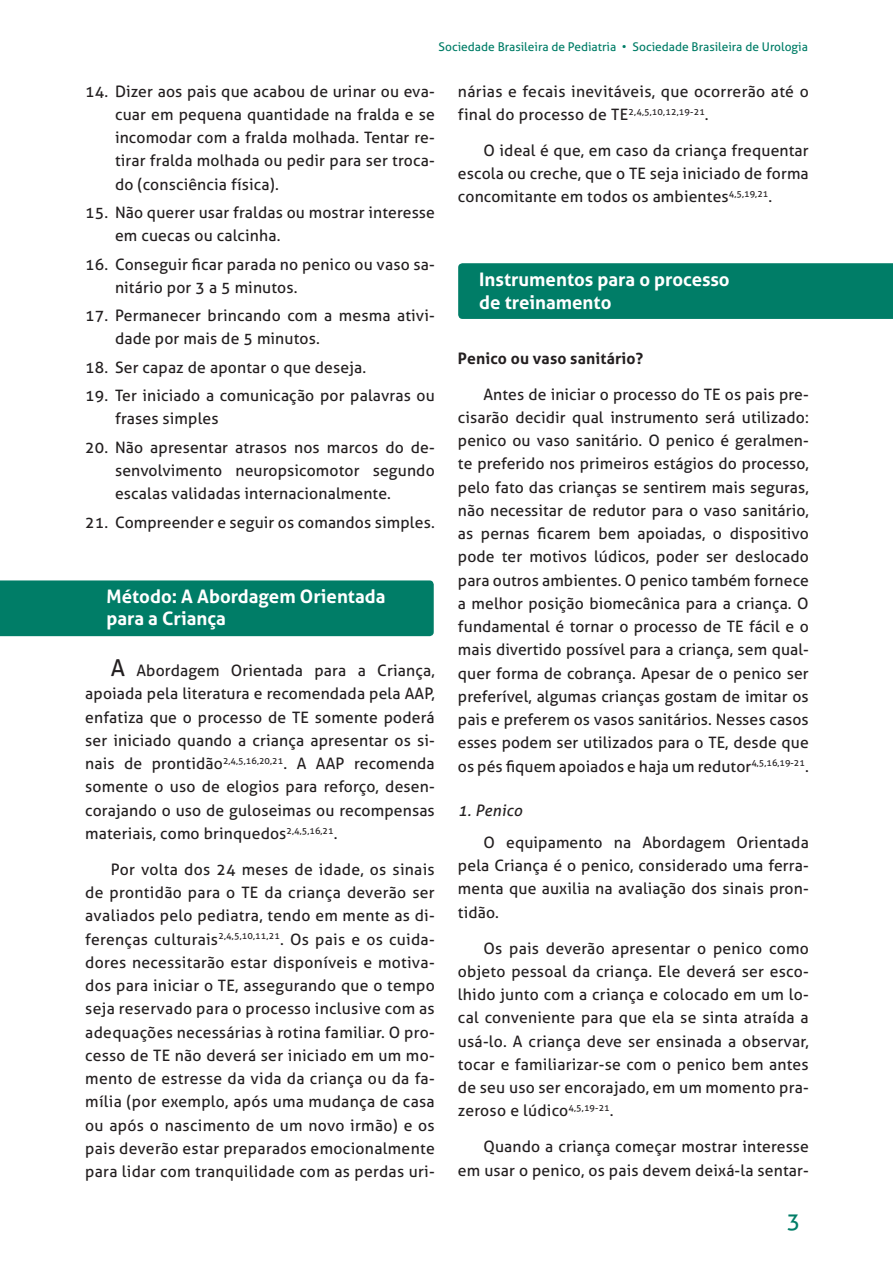
<style>
.page{position:relative;width:893px;height:1263px;background:#fff}
.page>*{position:absolute;margin:0;border:0;box-sizing:border-box;transform-origin:0 0}
.t1{font:22.5px "Aller";color:#007d67}
.t2{font:700 18.6px/22.4px "Aller";color:#fff}
.t3{font:15.75px/23.2px "Aller";letter-spacing:.01em;color:#231f20;text-align:justify}
.t4{font:700 15.75px "Aller";letter-spacing:.01em;color:#231f20}
.t5{font:italic 15.75px "Aller";letter-spacing:.01em;color:#231f20}
.t6{font:12px "Aller";color:#007d67}
.s1{font-size:23.25px}
</style>
<div class="page">
<div style="left:458px;top:263px;width:435px;height:56px;background:#007d67"></div>
<div style="left:0;top:580px;width:434px;height:56px;background:#007d67"></div>
<p class="t6" style="left:439px;top:39px;width:371px">Sociedade Brasileira de Pediatria • Sociedade Brasileira de Urologia</p>
<p class="t3" style="left:115px;top:79px;width:321px;text-indent:-30px">14. Dizer aos pais que acabou de urinar ou eva&shy;cuar em pequena quantidade na fralda e se incomodar com a fralda molhada. Tentar re&shy;tirar fralda molhada ou pedir para ser troca&shy;do (consciência física).</p>
<p class="t3" style="left:115px;top:201px;width:321px;text-indent:-30px">15. Não querer usar fraldas ou mostrar interesse em cuecas ou calcinha.</p>
<p class="t3" style="left:115px;top:252px;width:321px;text-indent:-30px">16. Conseguir ficar parada no penico ou vaso sa&shy;nitário por 3 a 5 minutos.</p>
<p class="t3" style="left:115px;top:304px;width:321px;text-indent:-30px">17. Permanecer brincando com a mesma ativi&shy;dade por mais de 5 minutos.</p>
<p class="t3" style="left:85px;top:356px;width:282px">18. Ser capaz de apontar o que deseja.</p>
<p class="t3" style="left:115px;top:384px;width:321px;text-indent:-30px">19. Ter iniciado a comunicação por palavras ou frases simples</p>
<p class="t3" style="left:115px;top:435px;width:321px;text-indent:-30px">20. Não apresentar atrasos nos marcos do de&shy;senvolvimento neuropsicomotor segundo escalas validadas internacionalmente.</p>
<p class="t3" style="left:85px;top:510px;width:351px">21. Compreender e seguir os comandos simples.</p>
<p class="t2" style="left:107px;top:585px;width:280px">Método: A Abordagem Orientada para a Criança</p>
<p class="t3" style="left:85px;top:659px;width:351px;text-indent:26px"><span class="s1">A</span> Abordagem Orientada para a Criança, apoiada pela literatura e recomendada pela AAP, enfatiza que o processo de TE somente poderá ser iniciado quando a criança apresentar os si&shy;nais de prontidão<sup>2,4,5,16,20,21</sup>. A AAP recomenda somente o uso de elogios para reforço, desen&shy;corajando o uso de guloseimas ou recompensas materiais, como brinquedos<sup>2,4,5,16,21</sup>.</p>
<p class="t3" style="left:85px;top:858px;width:351px;text-indent:26px">Por volta dos 24 meses de idade, os sinais de prontidão para o TE da criança deverão ser avaliados pelo pediatra, tendo em mente as di&shy;ferenças culturais<sup>2,4,5,10,11,21</sup>. Os pais e os cuida&shy;dores necessitarão estar disponíveis e motiva&shy;dos para iniciar o TE, assegurando que o tempo seja reservado para o processo inclusive com as adequações necessárias à rotina familiar. O pro&shy;cesso de TE não deverá ser iniciado em um mo&shy;mento de estresse da vida da criança ou da fa&shy;mília (por exemplo, após uma mudança de casa ou após o nascimento de um novo irmão) e os pais deverão estar preparados emocionalmente para lidar com tranquilidade com as perdas uri-</p>
<p class="t3" style="left:458px;top:79px;width:352px">nárias e fecais inevitáveis, que ocorrerão até o final do processo de TE<sup>2,4,5,10,12,19-21</sup>.</p>
<p class="t3" style="left:458px;top:139px;width:352px;text-indent:26px">O ideal é que, em caso da criança frequentar escola ou creche, que o TE seja iniciado de forma concomitante em todos os ambientes<sup>4,5,19,21</sup>.</p>
<p class="t2" style="left:479px;top:268px;width:252px">Instrumentos para o processo de treinamento</p>
<p class="t4" style="left:458px;top:348px;width:187px">Penico ou vaso sanitário?</p>
<p class="t3" style="left:458px;top:382px;width:352px;text-indent:26px">Antes de iniciar o processo do TE os pais pre&shy;cisarão decidir qual instrumento será utilizado: penico ou vaso sanitário. O penico é geralmen&shy;te preferido nos primeiros estágios do processo, pelo fato das crianças se sentirem mais seguras, não necessitar de redutor para o vaso sanitário, as pernas ficarem bem apoiadas, o dispositivo pode ter motivos lúdicos, poder ser deslocado para outros ambientes. O penico também fornece a melhor posição biomecânica para a criança. O fundamental é tornar o processo de TE fácil e o mais divertido possível para a criança, sem qual&shy;quer forma de cobrança. Apesar de o penico ser preferível, algumas crianças gostam de imitar os pais e preferem os vasos sanitários. Nesses casos esses podem ser utilizados para o TE, desde que os pés fiquem apoiados e haja um redutor<sup>4,5,16,19-21</sup>.</p>
<p class="t5" style="left:458px;top:801px;width:66px">1. Penico</p>
<p class="t3" style="left:458px;top:831px;width:352px;text-indent:26px">O equipamento na Abordagem Orientada pela Criança é o penico, considerado uma ferra&shy;menta que auxilia na avaliação dos sinais pron&shy;tidão.</p>
<p class="t3" style="left:458px;top:936px;width:352px;text-indent:26px">Os pais deverão apresentar o penico como objeto pessoal da criança. Ele deverá ser esco&shy;lhido junto com a criança e colocado em um lo&shy;cal conveniente para que ela se sinta atraída a usá-lo. A criança deve ser ensinada a observar, tocar e familiarizar-se com o penico bem antes de seu uso ser encorajado, em um momento pra&shy;zeroso e lúdico<sup>4,5,19-21</sup>.</p>
<p class="t3" style="left:458px;top:1135px;width:352px;text-align:right">Quando a criança começar mostrar interesse em usar o penico, os pais devem deixá-la sentar-</p>
<h1 class="t1" style="left:787px;top:1207px;width:15px">3</h1>
</div>
